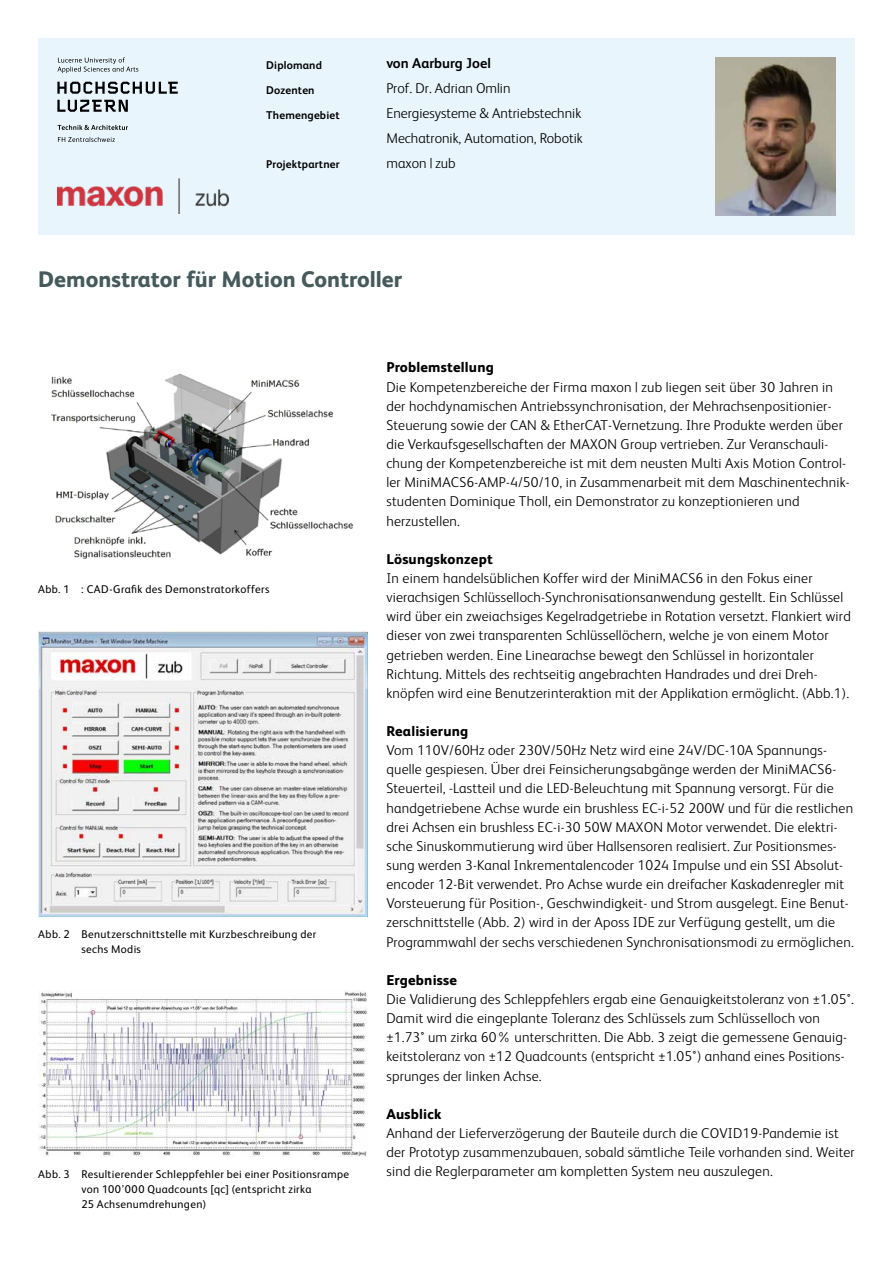
<style>
.page{position:relative;width:893px;height:1263px;background:#fff}
.page>*{position:absolute;margin:0;border:0;box-sizing:border-box;transform-origin:0 0}
.t1{font:800 22.5px "FS Albert";color:#465a5c}
.t2{font:300 14.25px/19.2px "FS Albert";letter-spacing:.015em;color:#000}
.t3{font:800 14.25px "FS Albert";letter-spacing:.015em;color:#000}
.t4{font:700 14.25px "FS Albert";color:#000}
.t5{font:11.25px/15px "FS Albert";letter-spacing:.03em;color:#000}
.t6{font:700 11.25px "FS Albert";letter-spacing:.015em;color:#000}
</style>
<div class="page">
<div style="left:38px;top:38px;width:817px;height:197px;background:#e8f5fc"></div>
<svg style="left:57px;top:100px;width:71px;height:12px"></svg>
<svg style="left:57px;top:82px;width:121px;height:12px"></svg>
<svg style="left:57px;top:57px;width:81px;height:16px"></svg>
<svg style="left:57px;top:125px;width:71px;height:5px"></svg>
<svg style="left:58px;top:137px;width:57px;height:5px"></svg>
<img style="left:715px;top:57px;width:121px;height:158px">
<img style="left:51px;top:373px;width:302px;height:186px">
<img style="left:38px;top:630px;width:329px;height:287px">
<img style="left:38px;top:990px;width:329px;height:167px">
<img style="left:57px;top:179px;width:171px;height:34px">
<p class="t6" style="left:266px;top:58px;width:57px">Diplomand</p>
<p class="t6" style="left:266px;top:82px;width:50px">Dozenten</p>
<p class="t6" style="left:266px;top:107px;width:75px">Themengebiet</p>
<p class="t6" style="left:266px;top:157px;width:75px">Projektpartner</p>
<p class="t4" style="left:386px;top:54px;width:106px">von Aarburg Joel</p>
<p class="t2" style="left:386px;top:75px;width:198px;line-height:24.8px">Prof. Dr. Adrian Omlin<br>Energiesysteme &amp; Antriebstechnik<br>Mechatronik, Automation, Robotik maxon | zub</p>
<h1 class="t1" style="left:38px;top:263px;width:365px">Demonstrator für Motion Controller</h1>
<p class="t5" style="left:38px;top:581px;width:233px">Abb. 1 : CAD-Grafik des Demonstratorkoffers</p>
<p class="t5" style="left:81px;top:926px;width:236px;text-indent:-43px">Abb. 2 Benutzerschnittstelle mit Kurzbeschreibung der sechs Modis</p>
<p class="t5" style="left:81px;top:1166px;width:269px;text-indent:-43px">Abb. 3 Resultierender Schleppfehler bei einer Positionsrampe von 100’000 Quadcounts [qc] (entspricht zirka<br>25 Achsenumdrehungen)</p>
<p class="t3" style="left:386px;top:357px;width:109px">Problemstellung</p>
<p class="t2" style="left:386px;top:376px;width:465px">Die Kompetenzbereiche der Firma maxon | zub liegen seit über 30 Jahren in der hochdynamischen Antriebssynchronisation, der Mehrachsenpositionier-Steuerung sowie der CAN &amp; EtherCAT-Vernetzung. Ihre Produkte werden über die Verkaufsgesellschaften der MAXON Group vertrieben. Zur Veranschauli&shy;chung der Kompetenzbereiche ist mit dem neusten Multi Axis Motion Control&shy;ler MiniMACS6-AMP-4/50/10, in Zusammenarbeit mit dem Maschinentechnik&shy;studenten Dominique Tholl, ein Demonstrator zu konzeptionieren und herzustellen.</p>
<p class="t3" style="left:386px;top:549px;width:108px">Lösungskonzept</p>
<p class="t2" style="left:386px;top:568px;width:466px">In einem handelsüblichen Koffer wird der MiniMACS6 in den Fokus einer vierachsigen Schlüsselloch-Synchronisationsanwendung gestellt. Ein Schlüssel wird über ein zweiachsiges Kegelradgetriebe in Rotation versetzt. Flankiert wird dieser von zwei transparenten Schlüssellöchern, welche je von einem Motor getrieben werden. Eine Linearachse bewegt den Schlüssel in horizontaler Richtung. Mittels des rechtseitig angebrachten Handrades und drei Dreh&shy;knöpfen wird eine Benutzerinteraktion mit der Applikation ermöglicht. (Abb.1).</p>
<p class="t3" style="left:386px;top:721px;width:83px">Realisierung</p>
<p class="t2" style="left:386px;top:740px;width:469px">Vom 110V/60Hz oder 230V/50Hz Netz wird eine 24V/DC-10A Spannungs&shy;quelle gespiesen. Über drei Feinsicherungsabgänge werden der MiniMACS6- Steuerteil, -Lastteil und die LED-Beleuchtung mit Spannung versorgt. Für die handgetriebene Achse wurde ein brushless EC-i-52 200W und für die restlichen drei Achsen ein brushless EC-i-30 50W MAXON Motor verwendet. Die elektri&shy;sche Sinuskommutierung wird über Hallsensoren realisiert. Zur Positionsmes&shy;sung werden 3-Kanal Inkrementalencoder 1024 Impulse und ein SSI Absolut&shy;encoder 12-Bit verwendet. Pro Achse wurde ein dreifacher Kaskadenregler mit Vorsteuerung für Position-, Geschwindigkeit- und Strom ausgelegt. Eine Benut&shy;zerschnittstelle (Abb. 2) wird in der Aposs IDE zur Verfügung gestellt, um die Programmwahl der sechs verschiedenen Synchronisationsmodi zu ermöglichen.</p>
<p class="t3" style="left:386px;top:970px;width:72px">Ergebnisse</p>
<p class="t2" style="left:386px;top:989px;width:469px">Die Validierung des Schleppfehlers ergab eine Genauigkeitstoleranz von ±1.05°.<br>Damit wird die eingeplante Toleranz des Schlüssels zum Schlüsselloch von ±1.73° um zirka 60% unterschritten. Die Abb. 3 zeigt die gemessene Genauig&shy;keitstoleranz von ±12 Quadcounts (entspricht ±1.05°) anhand eines Positions&shy;sprunges der linken Achse.</p>
<p class="t3" style="left:386px;top:1103px;width:57px">Ausblick</p>
<p class="t2" style="left:386px;top:1123px;width:470px">Anhand der Lieferverzögerung der Bauteile durch die COVID19-Pandemie ist der Prototyp zusammenzubauen, sobald sämtliche Teile vorhanden sind. Weiter sind die Reglerparameter am kompletten System neu auszulegen.</p>
</div>
